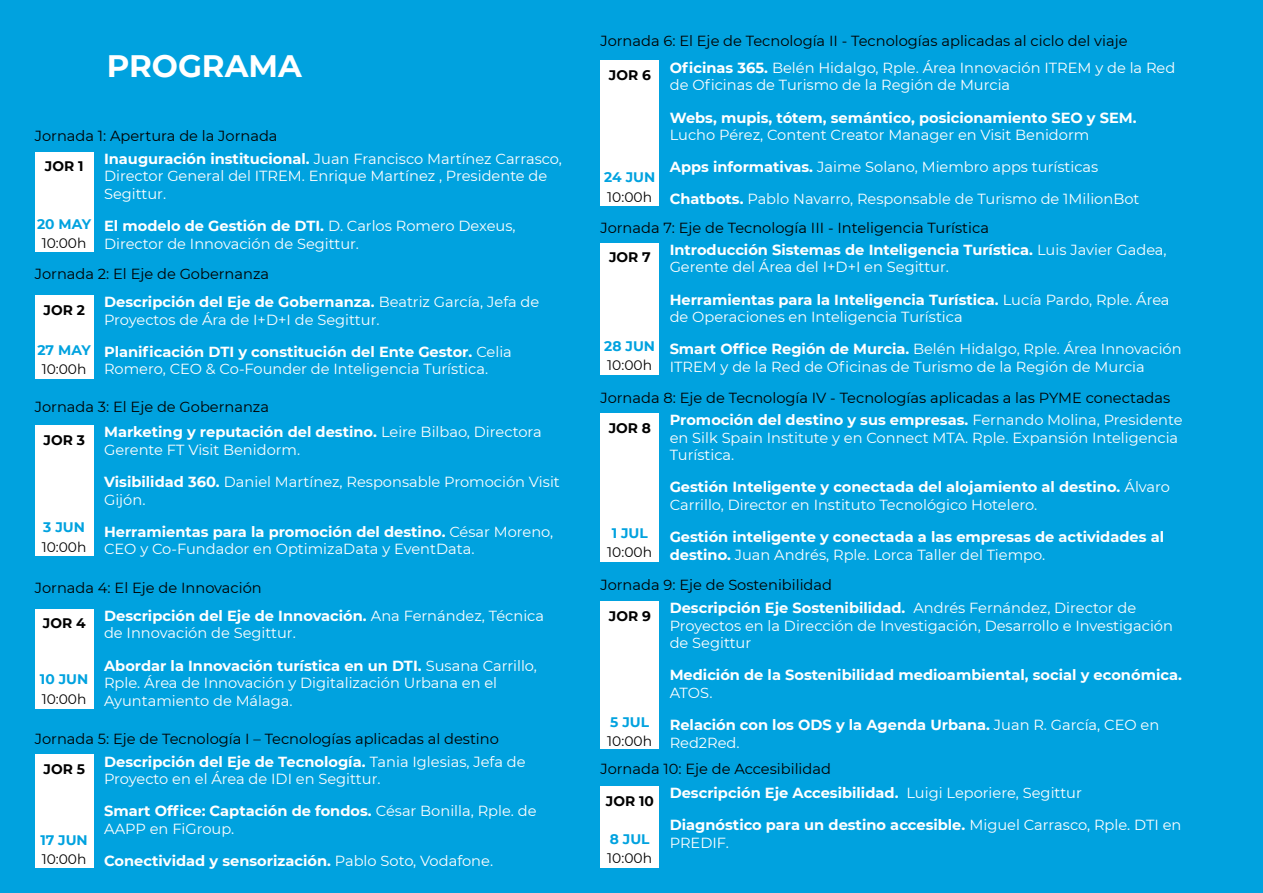
<style>
.page{position:relative;width:1263px;height:893px;background:#00a2df}
.page>*{position:absolute;margin:0;border:0;box-sizing:border-box;transform-origin:0 0}
.t1{font:700 31.05px "Montserrat";color:#fff}
.t2{font:14.55px/17.5px "Montserrat";color:#fff}
.t3{font:700 14.55px/17.5px "Montserrat";color:#fff}
.t4{font:14.55px "Montserrat";color:#000}
.t5{font:13.8px "Montserrat";color:#000}
.t6{font:700 13.8px "Montserrat";color:#00a2df}
.t7{font:700 13.8px "Montserrat";color:#000}
.s1{font-weight:700}
.s2{font-weight:400}
</style>
<div class="page">
<div style="left:35px;top:152px;width:59px;height:99px;background:#fff"></div>
<div style="left:35px;top:609px;width:59px;height:99px;background:#fff"></div>
<div style="left:35px;top:295px;width:59px;height:84px;background:#fff"></div>
<div style="left:35px;top:425px;width:59px;height:131px;background:#fff"></div>
<div style="left:600px;top:243px;width:59px;height:131px;background:#fff"></div>
<div style="left:600px;top:413px;width:59px;height:149px;background:#fff"></div>
<div style="left:600px;top:601px;width:59px;height:148px;background:#fff"></div>
<div style="left:600px;top:786px;width:59px;height:82px;background:#fff"></div>
<div style="left:35px;top:754px;width:59px;height:114px;background:#fff"></div>
<div style="left:600px;top:61px;width:59px;height:145px;background:#fff"></div>
<h1 class="t1" style="left:107px;top:43px;width:197px">PROGRAMA</h1>
<p class="t4" style="left:35px;top:126px;width:244px">Jornada 1: Apertura de la Jornada</p>
<p class="t7" style="left:45px;top:156px;width:40px">JOR 1</p>
<p class="t6" style="left:37px;top:214px;width:56px">20 MAY</p>
<p class="t5" style="left:42px;top:234px;width:46px">10:00h</p>
<p class="t2" style="left:104px;top:149px;width:459px"><span class="s1">Inauguración institucional.</span> Juan Francisco Martínez Carrasco,<br>Director General del ITREM. Enrique Martínez , Presidente de<br>Segittur.</p>
<p class="t2" style="left:104px;top:217px;width:413px"><span class="s1">El modelo de Gestión de DTI.</span> D. Carlos Romero Dexeus,<br>Director de Innovación de Segittur.</p>
<p class="t4" style="left:35px;top:264px;width:236px">Jornada 2: El Eje de Gobernanza</p>
<p class="t7" style="left:44px;top:300px;width:43px">JOR 2</p>
<p class="t6" style="left:37px;top:340px;width:55px">27 MAY</p>
<p class="t5" style="left:42px;top:360px;width:46px">10:00h</p>
<p class="t2" style="left:104px;top:293px;width:437px"><span class="s1">Descripción del Eje de Gobernanza.</span> Beatriz García, Jefa de<br>Proyectos de Ára de I+D+I de Segittur.</p>
<p class="t2" style="left:104px;top:342px;width:409px"><span class="s1">Planificación DTI y constitución del Ente Gestor.</span> Celia<br>Romero, CEO &amp; Co-Founder de Inteligencia Turística.</p>
<p class="t4" style="left:35px;top:397px;width:236px">Jornada 3: El Eje de Gobernanza</p>
<p class="t7" style="left:44px;top:430px;width:43px">JOR 3</p>
<p class="t6" style="left:43px;top:517px;width:43px">3 JUN</p>
<p class="t5" style="left:42px;top:537px;width:46px">10:00h</p>
<p class="t2" style="left:104px;top:423px;width:439px"><span class="s1">Marketing y reputación del destino.</span> Leire Bilbao, Directora<br>Gerente FT Visit Benidorm.</p>
<p class="t2" style="left:104px;top:473px;width:457px"><span class="s1">Visibilidad 360.</span> Daniel Martínez, Responsable Promoción Visit<br>Gijón.</p>
<p class="t2" style="left:104px;top:522px;width:451px"><span class="s1">Herramientas para la promoción del destino.</span> César Moreno,<br>CEO y Co-Fundador en OptimizaData y EventData.</p>
<p class="t4" style="left:35px;top:577px;width:228px">Jornada 4: El Eje de Innovación</p>
<p class="t7" style="left:43px;top:614px;width:44px">JOR 4</p>
<p class="t6" style="left:40px;top:669px;width:50px">10 JUN</p>
<p class="t5" style="left:42px;top:689px;width:46px">10:00h</p>
<p class="t2" style="left:104px;top:606px;width:442px"><span class="s1">Descripción del Eje de Innovación.</span> Ana Fernández, Técnica de Innovación de Segittur.</p>
<p class="t2" style="left:104px;top:656px;width:434px"><span class="s1">Abordar la Innovación turística en un DTI.</span> Susana Carrillo,<br>Rple. Área de Innovación y Digitalización Urbana en el<br>Ayuntamiento de Málaga.</p>
<p class="t4" style="left:35px;top:729px;width:466px">Jornada 5: Eje de Tecnología I – Tecnologías aplicadas al destino</p>
<p class="t7" style="left:44px;top:759px;width:43px">JOR 5</p>
<p class="t6" style="left:40px;top:830px;width:49px">17 JUN</p>
<p class="t5" style="left:42px;top:850px;width:46px">10:00h</p>
<p class="t2" style="left:104px;top:752px;width:423px"><span class="s1">Descripción del Eje de Tecnología.</span> Tania Iglesias, Jefa de<br>Proyecto en el Área de IDI en Segittur.</p>
<p class="t2" style="left:104px;top:802px;width:434px"><span class="s1">Smart Office: Captación de fondos.</span> César Bonilla, Rple. de<br>AAPP en FiGroup.</p>
<p class="t3" style="left:104px;top:851px;width:391px">Conectividad y sensorización. <span class="s2">Pablo Soto, Vodafone.</span></p>
<p class="t4" style="left:600px;top:30px;width:529px">Jornada 6: El Eje de Tecnología II - Tecnologías aplicadas al ciclo del viaje</p>
<p class="t7" style="left:609px;top:65px;width:44px">JOR 6</p>
<p class="t6" style="left:604px;top:167px;width:53px">24 JUN</p>
<p class="t5" style="left:607px;top:187px;width:46px">10:00h</p>
<p class="t2" style="left:670px;top:58px;width:507px"><span class="s1">Oficinas 365.</span> Belén Hidalgo, Rple. Área Innovación ITREM y de la Red de Oficinas de Turismo de la Región de Murcia</p>
<p class="t3" style="left:670px;top:108px;width:468px">Webs, mupis, tótem, semántico, posicionamiento SEO y SEM.</p>
<p class="t2" style="left:670px;top:126px;width:421px">Lucho Pérez, Content Creator Manager en Visit Benidorm</p>
<p class="t2" style="left:670px;top:158px;width:430px"><span class="s1">Apps informativas.</span> Jaime Solano, Miembro apps turísticas</p>
<p class="t2" style="left:670px;top:190px;width:471px"><span class="s1">Chatbots.</span> Pablo Navarro, Responsable de Turismo de 1MilionBot</p>
<p class="t4" style="left:600px;top:217px;width:390px">Jornada 7: Eje de Tecnología III - Inteligencia Turística</p>
<p class="t7" style="left:609px;top:248px;width:43px">JOR 7</p>
<p class="t6" style="left:604px;top:336px;width:52px">28 JUN</p>
<p class="t5" style="left:607px;top:355px;width:46px">10:00h</p>
<p class="t2" style="left:670px;top:240px;width:498px"><span class="s1">Introducción Sistemas de Inteligencia Turística.</span> Luis Javier Gadea,<br>Gerente del Área del I+D+I en Segittur.</p>
<p class="t2" style="left:670px;top:290px;width:501px"><span class="s1">Herramientas para la Inteligencia Turística.</span> Lucía Pardo, Rple. Área de Operaciones en Inteligencia Turística</p>
<p class="t2" style="left:670px;top:340px;width:513px"><span class="s1">Smart Office Región de Murcia.</span> Belén Hidalgo, Rple. Área Innovación<br>ITREM y de la Red de Oficinas de Turismo de la Región de Murcia</p>
<p class="t4" style="left:600px;top:388px;width:571px">Jornada 8: Eje de Tecnología IV - Tecnologías aplicadas a las PYME conectadas</p>
<p class="t7" style="left:609px;top:418px;width:44px">JOR 8</p>
<p class="t6" style="left:612px;top:523px;width:38px">1 JUL</p>
<p class="t5" style="left:607px;top:543px;width:46px">10:00h</p>
<p class="t2" style="left:670px;top:411px;width:514px"><span class="s1">Promoción del destino y sus empresas.</span> Fernando Molina, Presidente en Silk Spain Institute y en Connect MTA. Rple. Expansión Inteligencia<br>Turística.</p>
<p class="t2" style="left:670px;top:478px;width:502px"><span class="s1">Gestión Inteligente y conectada del alojamiento al destino.</span> Álvaro<br>Carrillo, Director en Instituto Tecnológico Hotelero.</p>
<p class="t3" style="left:670px;top:527px;width:496px">Gestión inteligente y conectada a las empresas de actividades al destino. <span class="s2">Juan Andrés, Rple. Lorca Taller del Tiempo.</span></p>
<p class="t4" style="left:600px;top:575px;width:233px">Jornada 9: Eje de Sostenibilidad</p>
<p class="t7" style="left:609px;top:606px;width:44px">JOR 9</p>
<p class="t6" style="left:610px;top:712px;width:40px">5 JUL</p>
<p class="t5" style="left:607px;top:731px;width:46px">10:00h</p>
<p class="t2" style="left:670px;top:599px;width:505px"><span class="s1">Descripción Eje Sostenibilidad.</span> Andrés Fernández, Director de<br>Proyectos en la Dirección de Investigación, Desarrollo e Investigación de Segittur</p>
<p class="t3" style="left:670px;top:666px;width:514px">Medición de la Sostenibilidad medioambiental, social y económica.</p>
<p class="t2" style="left:670px;top:683px;width:44px">ATOS.</p>
<p class="t3" style="left:670px;top:715px;width:491px">Relación con los ODS y la Agenda Urbana. <span class="s2">Juan R. García, CEO en<br>Red2Red.</span></p>
<p class="t4" style="left:600px;top:759px;width:232px">Jornada 10: Eje de Accesibilidad</p>
<p class="t7" style="left:606px;top:791px;width:50px">JOR 10</p>
<p class="t6" style="left:610px;top:829px;width:41px">8 JUL</p>
<p class="t5" style="left:607px;top:849px;width:46px">10:00h</p>
<p class="t3" style="left:670px;top:783px;width:414px">Descripción Eje Accesibilidad. <span class="s2">Luigi Leporiere, Segittur</span></p>
<p class="t3" style="left:670px;top:815px;width:513px">Diagnóstico para un destino accesible. <span class="s2">Miguel Carrasco, Rple. DTI en<br>PREDIF.</span></p>
</div>
